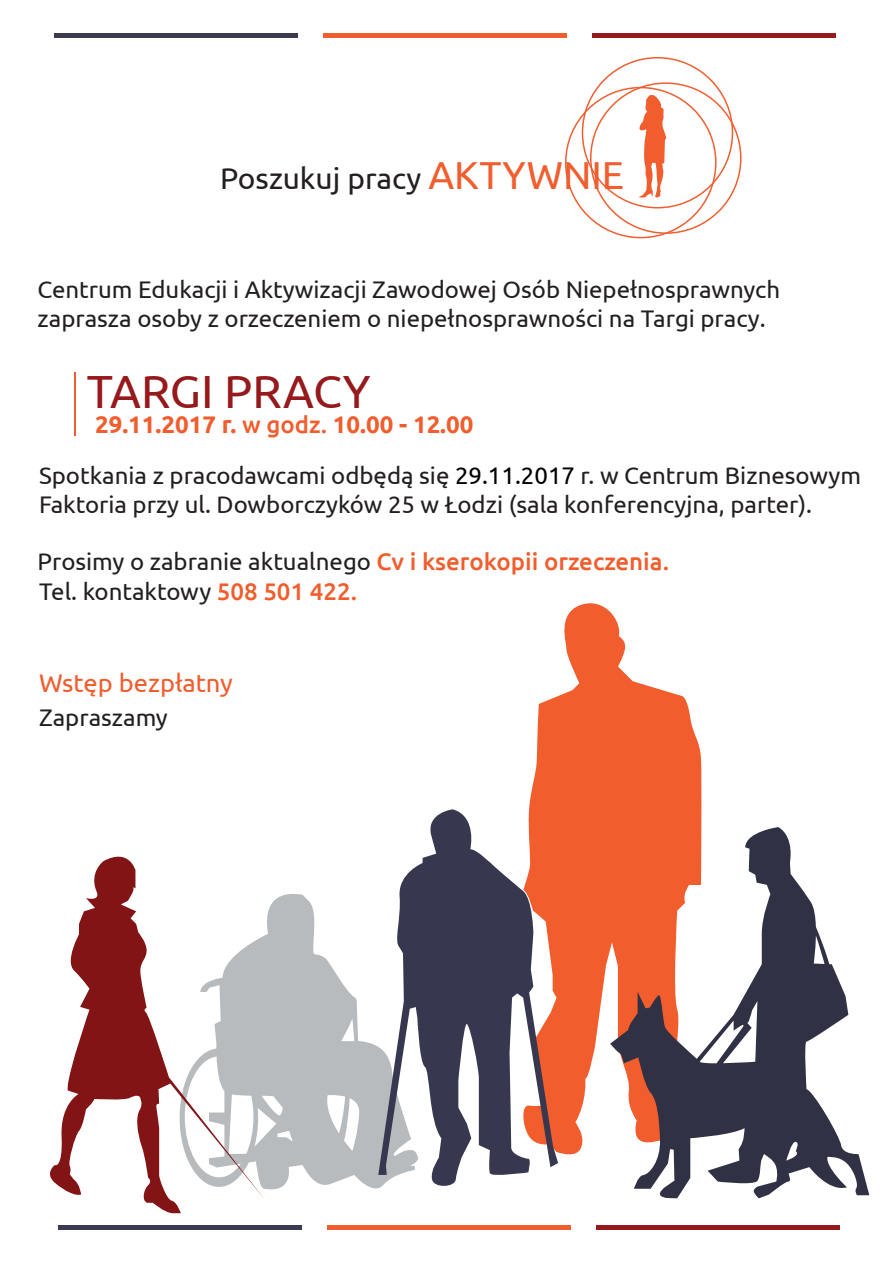
<style>
.page{position:relative;width:893px;height:1263px;background:#fff}
.page>*{position:absolute;margin:0;border:0;box-sizing:border-box;transform-origin:0 0}
.t1{font:46.5px "Ubuntu";color:#96191c}
.t2{font:30px "Ubuntu";color:#231f20}
.t3{font:25.5px "Ubuntu";color:#f15d2d}
.t4{font:24px/28.8px "Ubuntu";color:#231f20}
.t5{font:700 24px "Ubuntu";color:#f15d2d}
.s1{font-size:39px;color:#f15e2e}
.s2{font-weight:500}
.s3{color:#000}
.s4{font-weight:500;color:#f15d2d}
</style>
<div class="page">
<svg style="left:529px;top:603px;width:173px;height:552px;fill:#f15d2d"></svg>
<svg style="left:610px;top:827px;width:259px;height:372px"></svg>
<svg style="left:265px;top:894px;width:113px;height:296px;fill:#b8bbbe"></svg>
<svg style="left:50px;top:856px;width:215px;height:357px"></svg>
<svg style="left:378px;top:809px;width:180px;height:379px"></svg>
<svg style="left:639px;top:95px;width:27px;height:103px"></svg>
<hr style="left:593px;top:34px;width:243px;height:4px;background:#96191c">
<hr style="left:323px;top:34px;width:244px;height:4px;background:#f15e2e">
<hr style="left:54px;top:34px;width:243px;height:4px;background:#3a3a50">
<hr style="left:74px;top:372px;width:2px;height:64px;background:#f15e2e">
<hr style="left:597px;top:1226px;width:243px;height:4px;background:#96191c">
<hr style="left:327px;top:1226px;width:243px;height:4px;background:#f15e2e">
<hr style="left:58px;top:1226px;width:243px;height:4px;background:#3a3a50">
<p class="t2" style="left:220px;top:160px;width:405px">Poszukuj pracy <span class="s1">AKTYWNIE</span></p>
<p class="t4" style="left:38px;top:274px;width:744px">Centrum Edukacji i Aktywizacji Zawodowej Osób Niepełnosprawnych zaprasza osoby z orzeczeniem o niepełnosprawności na Targi pracy.</p>
<h1 class="t1" style="left:87px;top:363px;width:285px">TARGI PRACY</h1>
<p class="t5" style="left:95px;top:410px;width:380px">29.11.2017 r. <span class="s2">w godz.</span> 10.00 - 12.00</p>
<p class="t4" style="left:39px;top:461px;width:824px">Spotkania z pracodawcami odbędą się <span class="s3">29.11.2017</span> r. w Centrum Biznesowym<br>Faktoria przy ul. Dowborczyków 25 w Łodzi (sala konferencyjna, parter).</p>
<p class="t4" style="left:38px;top:546px;width:633px">Prosimy o zabranie aktualnego <span class="s4">Cv i kserokopii orzeczenia.</span></p>
<p class="t4" style="left:39px;top:576px;width:320px">Tel. kontaktowy <span class="s4">508 501 422.</span></p>
<p class="t3" style="left:39px;top:667px;width:195px">Wstęp bezpłatny</p>
<p class="t4" style="left:39px;top:702px;width:130px">Zapraszamy</p>
</div>
